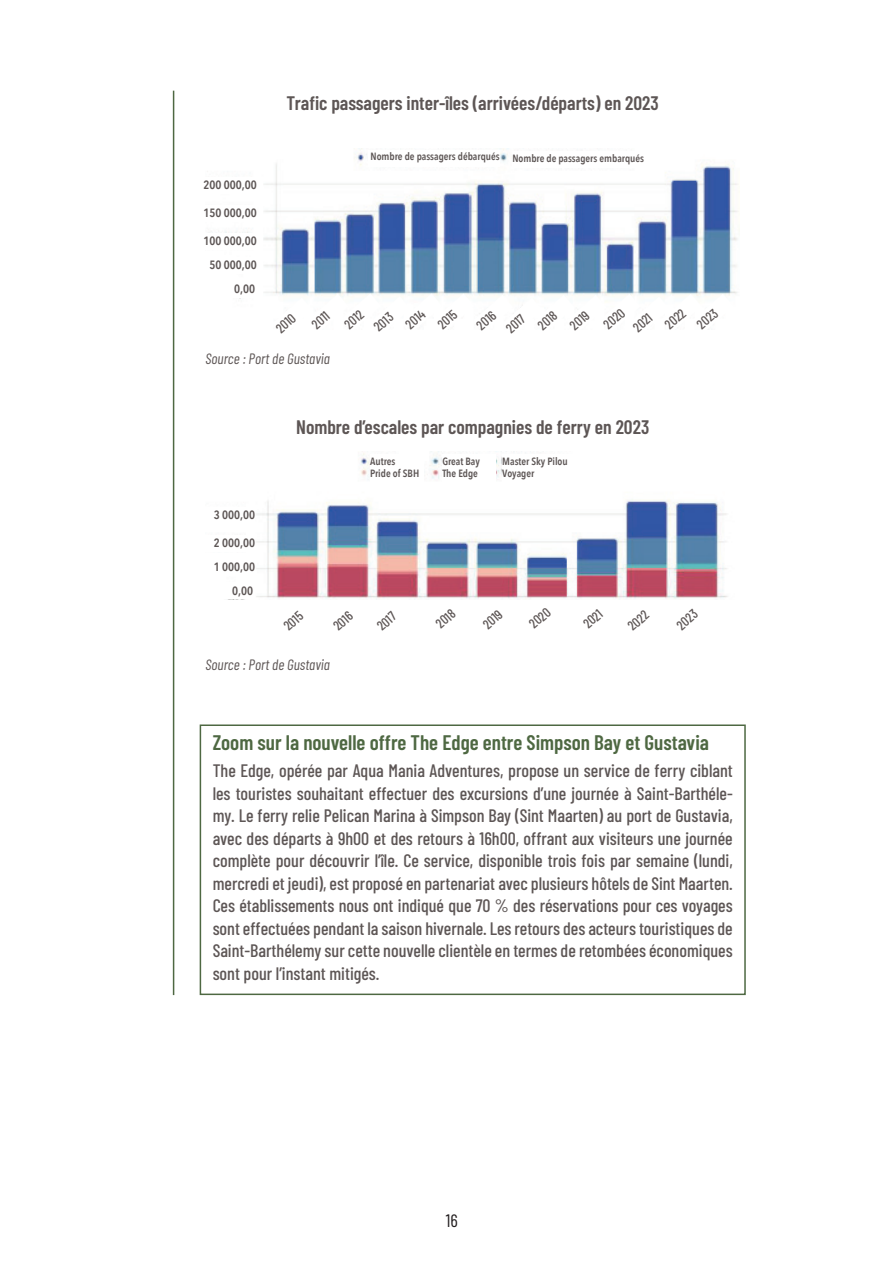
<style>
.page{position:relative;width:893px;height:1263px;background:#fff}
.page>*{position:absolute;margin:0;border:0;box-sizing:border-box;transform-origin:0 0}
.t1{font:600 21px "Barlow Condensed";color:#4e6842}
.t2{font:600 19.5px "Barlow Condensed";color:#5d5655}
.t3{font:500 18px/22.5px "Barlow Condensed";color:#5d5655;text-align:justify}
.t4{font:18px "Barlow Condensed";color:#231f20}
.t5{font:italic 15px "Barlow Condensed";color:#5d5655}
.t6{font:500 13.5px/21.5px "Barlow Condensed";color:#5d5655}
.t7{font:600 12px/23.9px "Avenir Next Condensed";color:#5d5655;text-align:center}
.t8{font:600 10.5px/12.6px "Avenir Next Condensed";color:#5d5655}
</style>
<div class="page">
<hr style="left:173px;top:91px;width:1px;height:904px;background:#4e6842">
<img style="left:209px;top:148px;width:530px;height:151px">
<div style="left:200px;top:724px;width:546px;height:271px;background:#fff;border:2px solid #4e6842"></div>
<svg style="left:272px;top:293px;width:462px;height:37px"></svg>
<img style="left:256px;top:451px;width:472px;height:148px">
<svg style="left:329px;top:595px;width:81px;height:4px"></svg>
<div style="left:196px;top:177px;width:61px;height:17px;background:#fff"></div>
<div style="left:196px;top:205px;width:61px;height:17px;background:#fff"></div>
<div style="left:195px;top:281px;width:60px;height:17px;background:#fff"></div>
<div style="left:196px;top:233px;width:61px;height:17px;background:#fff"></div>
<div style="left:196px;top:257px;width:61px;height:17px;background:#fff"></div>
<div style="left:368px;top:150px;width:132px;height:16px;background:#fff"></div>
<div style="left:512px;top:151px;width:132px;height:16px;background:#fff"></div>
<div style="left:370px;top:454px;width:53px;height:30px;background:#fff"></div>
<div style="left:442px;top:454px;width:53px;height:30px;background:#fff"></div>
<div style="left:502px;top:454px;width:80px;height:34px;background:#fff"></div>
<p class="t2" style="left:287px;top:89px;width:374px">Trafic passagers inter-îles (arrivées/départs) en 2023</p>
<p class="t7" style="left:204px;top:173px;width:55px">200 000,00</p>
<p class="t7" style="left:204px;top:201px;width:55px">150 000,00</p>
<p class="t7" style="left:204px;top:229px;width:55px">100 000,00<br>50 000,00</p>
<p class="t7" style="left:234px;top:277px;width:22px">0,00</p>
<p class="t8" style="left:371px;top:151px;width:275px">Nombre de passagers débarqués Nombre de passagers embarqués</p>
<p class="t6" style="left:270px;top:321px;width:23px;rotate:-41deg">2010</p>
<p class="t6" style="left:306px;top:317px;width:20px;rotate:-41deg">2011</p>
<p class="t6" style="left:532px;top:318px;width:23px;rotate:-41deg">2018</p>
<p class="t6" style="left:564px;top:318px;width:22px;rotate:-41deg">2019</p>
<p class="t6" style="left:613px;top:304px;width:22px;text-indent:-20px;rotate:-41deg">2020<br>2021</p>
<p class="t6" style="left:659px;top:317px;width:24px;rotate:-41deg">2022</p>
<p class="t6" style="left:691px;top:317px;width:24px;rotate:-41deg">2023</p>
<p class="t6" style="left:354px;top:304px;width:22px;text-indent:-20px;rotate:-41deg">2012<br>2013</p>
<p class="t6" style="left:400px;top:317px;width:23px;rotate:-41deg">2014</p>
<p class="t6" style="left:432px;top:317px;width:22px;rotate:-41deg">2015</p>
<p class="t6" style="left:486px;top:305px;width:22px;text-indent:-20px;rotate:-41deg">2016<br>2017</p>
<p class="t5" style="left:206px;top:348px;width:126px">Source : Port de Gustavia</p>
<p class="t2" style="left:296px;top:413px;width:355px">Nombre d’escales par compagnies de ferry en 2023</p>
<p class="t7" style="left:214px;top:502px;width:43px">3 000,00</p>
<p class="t7" style="left:214px;top:530px;width:43px;text-align:left">2 000,00<br>1 000,00</p>
<p class="t7" style="left:232px;top:578px;width:22px">0,00</p>
<p class="t8" style="left:370px;top:454px;width:51px">Autres<br>Pride of SBH</p>
<p class="t8" style="left:442px;top:454px;width:39px">Great Bay<br>The Edge</p>
<p class="t8" style="left:502px;top:454px;width:67px">Master Sky Pilou<br>Voyager</p>
<p class="t6" style="left:278px;top:619px;width:22px;rotate:-41deg">2015</p>
<p class="t6" style="left:327px;top:619px;width:22px;rotate:-41deg">2016</p>
<p class="t6" style="left:371px;top:619px;width:22px;rotate:-41deg">2017</p>
<p class="t6" style="left:430px;top:617px;width:23px;rotate:-41deg">2018</p>
<p class="t6" style="left:477px;top:617px;width:22px;rotate:-41deg">2019</p>
<p class="t6" style="left:523px;top:617px;width:25px;rotate:-41deg">2020</p>
<p class="t6" style="left:577px;top:617px;width:22px;rotate:-41deg">2021</p>
<p class="t6" style="left:622px;top:619px;width:24px;rotate:-41deg">2022</p>
<p class="t6" style="left:671px;top:618px;width:24px;rotate:-41deg">2023</p>
<p class="t5" style="left:206px;top:654px;width:126px">Source : Port de Gustavia</p>
<p class="t1" style="left:213px;top:728px;width:498px">Zoom sur la nouvelle offre The Edge entre Simpson Bay et Gustavia</p>
<p class="t3" style="left:213px;top:758px;width:522px">The Edge, opérée par Aqua Mania Adventures, propose un service de ferry ciblant les touristes souhaitant effectuer des excursions d’une journée à Saint-Barthéle&shy;my. Le ferry relie Pelican Marina à Simpson Bay (Sint Maarten) au port de Gustavia, avec des départs à 9h00 et des retours à 16h00, offrant aux visiteurs une journée complète pour découvrir l’île. Ce service, disponible trois fois par semaine (lundi, mercredi et jeudi), est proposé en partenariat avec plusieurs hôtels de Sint Maarten.<br>Ces établissements nous ont indiqué que 70 % des réservations pour ces voyages sont effectuées pendant la saison hivernale. Les retours des acteurs touristiques de Saint-Barthélemy sur cette nouvelle clientèle en termes de retombées économiques sont pour l’instant mitigés.</p>
<p class="t4" style="left:446px;top:1208px;width:13px">16</p>
</div>
